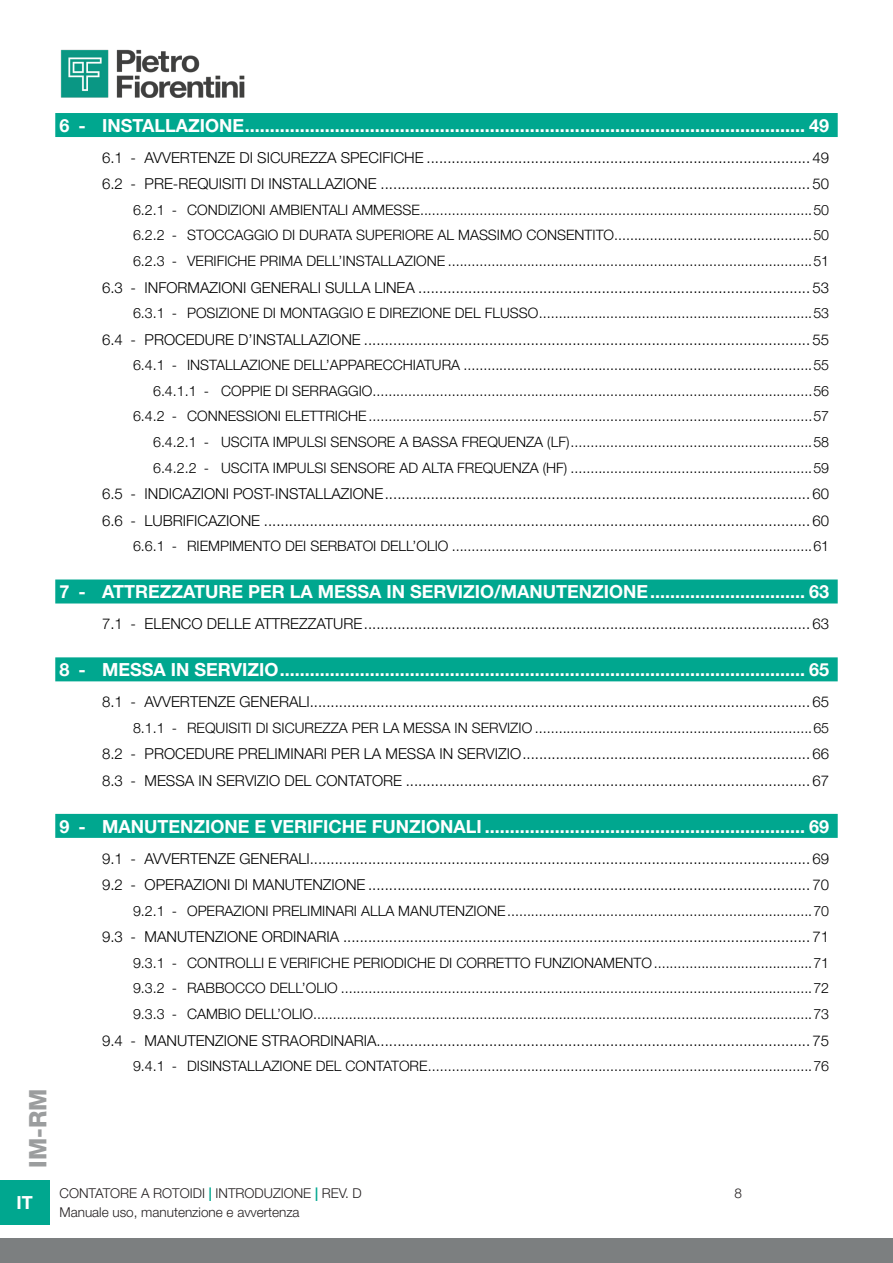
<style>
.page{position:relative;width:893px;height:1263px;background:#fff}
.page>*{position:absolute;margin:0;border:0;box-sizing:border-box;transform-origin:0 0}
.t1{font:800 24px "Helvetica Neue LT Pro";color:#9b9d9e}
.t2{font:700 18px "Helvetica Neue LT Pro";color:#fff}
.t3{font:300 15px "Helvetica Neue LT Pro";color:#000}
.t4{font:300 14.25px "Helvetica Neue LT Pro";color:#000}
.t5{font:300 13.5px "Helvetica Neue LT Pro";color:#231f20}
.s1{font-weight:700;color:#00a78f}
</style>
<div class="page">
<div style="left:0;top:1238px;width:893px;height:25px;background:#7c7f80"></div>
<div style="left:0;top:1180px;width:50px;height:45px;background:#00a78f"></div>
<img style="left:60px;top:49px;width:185px;height:49px">
<div style="left:55px;top:113px;width:783px;height:24px;background:#00a78f"></div>
<div style="left:55px;top:579px;width:783px;height:24px;background:#00a78f"></div>
<div style="left:55px;top:657px;width:783px;height:24px;background:#00a78f"></div>
<div style="left:55px;top:814px;width:783px;height:24px;background:#00a78f"></div>
<h1 class="t1" style="left:24px;top:1168px;width:81px;rotate:-90deg">IM-RM</h1>
<p class="t2" style="left:17px;top:1191px;width:18px">IT</p>
<p class="t2" style="left:60px;top:114px;width:771px">6 - INSTALLAZIONE................................................................................................................ 49</p>
<p class="t3" style="left:102px;top:148px;width:729px">6.1 - AVVERTENZE DI SICUREZZA SPECIFICHE ............................................................................................ 49</p>
<p class="t3" style="left:102px;top:175px;width:729px">6.2 - PRE-REQUISITI DI INSTALLAZIONE ....................................................................................................... 50</p>
<p class="t4" style="left:133px;top:201px;width:698px">6.2.1 - CONDIZIONI AMBIENTALI AMMESSE...................................................................................................50</p>
<p class="t4" style="left:133px;top:227px;width:698px">6.2.2 - STOCCAGGIO DI DURATA SUPERIORE AL MASSIMO CONSENTITO..................................................50</p>
<p class="t4" style="left:133px;top:252px;width:698px">6.2.3 - VERIFICHE PRIMA DELL’INSTALLAZIONE ............................................................................................51</p>
<p class="t3" style="left:102px;top:278px;width:729px">6.3 - INFORMAZIONI GENERALI SULLA LINEA .............................................................................................. 53</p>
<p class="t4" style="left:133px;top:304px;width:698px">6.3.1 - POSIZIONE DI MONTAGGIO E DIREZIONE DEL FLUSSO.....................................................................53</p>
<p class="t3" style="left:102px;top:330px;width:729px">6.4 - PROCEDURE D’INSTALLAZIONE ........................................................................................................... 55</p>
<p class="t4" style="left:133px;top:356px;width:698px">6.4.1 - INSTALLAZIONE DELL’APPARECCHIATURA ........................................................................................55</p>
<p class="t4" style="left:153px;top:382px;width:678px">6.4.1.1 - COPPIE DI SERRAGGIO...............................................................................................................56</p>
<p class="t4" style="left:133px;top:408px;width:698px">6.4.2 - CONNESSIONI ELETTRICHE................................................................................................................57</p>
<p class="t4" style="left:153px;top:433px;width:678px">6.4.2.1 - USCITA IMPULSI SENSORE A BASSA FREQUENZA (LF).............................................................58</p>
<p class="t4" style="left:153px;top:459px;width:678px">6.4.2.2 - USCITA IMPULSI SENSORE AD ALTA FREQUENZA (HF) .............................................................59</p>
<p class="t3" style="left:102px;top:485px;width:729px">6.5 - INDICAZIONI POST-INSTALLAZIONE...................................................................................................... 60</p>
<p class="t3" style="left:102px;top:511px;width:729px">6.6 - LUBRIFICAZIONE ................................................................................................................................... 60</p>
<p class="t4" style="left:133px;top:537px;width:698px">6.6.1 - RIEMPIMENTO DEI SERBATOI DELL’OLIO ...........................................................................................61</p>
<p class="t2" style="left:60px;top:581px;width:771px">7 - ATTREZZATURE PER LA MESSA IN SERVIZIO/MANUTENZIONE............................... 63</p>
<p class="t3" style="left:102px;top:615px;width:729px">7.1 - ELENCO DELLE ATTREZZATURE........................................................................................................... 63</p>
<p class="t2" style="left:60px;top:659px;width:771px">8 - MESSA IN SERVIZIO......................................................................................................... 65</p>
<p class="t3" style="left:102px;top:692px;width:729px">8.1 - AVVERTENZE GENERALI........................................................................................................................ 65</p>
<p class="t4" style="left:133px;top:719px;width:698px">8.1.1 - REQUISITI DI SICUREZZA PER LA MESSA IN SERVIZIO ......................................................................65</p>
<p class="t3" style="left:102px;top:745px;width:729px">8.2 - PROCEDURE PRELIMINARI PER LA MESSA IN SERVIZIO..................................................................... 66</p>
<p class="t3" style="left:102px;top:771px;width:729px">8.3 - MESSA IN SERVIZIO DEL CONTATORE ................................................................................................. 67</p>
<p class="t2" style="left:60px;top:815px;width:771px">9 - MANUTENZIONE E VERIFICHE FUNZIONALI ................................................................ 69</p>
<p class="t3" style="left:102px;top:849px;width:729px">9.1 - AVVERTENZE GENERALI........................................................................................................................ 69</p>
<p class="t3" style="left:102px;top:875px;width:729px">9.2 - OPERAZIONI DI MANUTENZIONE .......................................................................................................... 70</p>
<p class="t4" style="left:133px;top:902px;width:698px">9.2.1 - OPERAZIONI PRELIMINARI ALLA MANUTENZIONE.............................................................................70</p>
<p class="t3" style="left:102px;top:928px;width:729px">9.3 - MANUTENZIONE ORDINARIA ................................................................................................................ 71</p>
<p class="t4" style="left:133px;top:954px;width:698px">9.3.1 - CONTROLLI E VERIFICHE PERIODICHE DI CORRETTO FUNZIONAMENTO........................................71</p>
<p class="t4" style="left:133px;top:979px;width:698px">9.3.2 - RABBOCCO DELL’OLIO .......................................................................................................................72</p>
<p class="t4" style="left:133px;top:1005px;width:698px">9.3.3 - CAMBIO DELL’OLIO..............................................................................................................................73</p>
<p class="t3" style="left:102px;top:1031px;width:729px">9.4 - MANUTENZIONE STRAORDINARIA........................................................................................................ 75</p>
<p class="t4" style="left:133px;top:1057px;width:698px">9.4.1 - DISINSTALLAZIONE DEL CONTATORE.................................................................................................76</p>
<p class="t5" style="left:60px;top:1185px;width:304px">CONTATORE A ROTOIDI <span class="s1">|</span> INTRODUZIONE <span class="s1">|</span> REV. D</p>
<p class="t5" style="left:60px;top:1204px;width:242px">Manuale uso, manutenzione e avvertenza</p>
<p class="t5" style="left:734px;top:1185px;width:9px">8</p>
</div>
